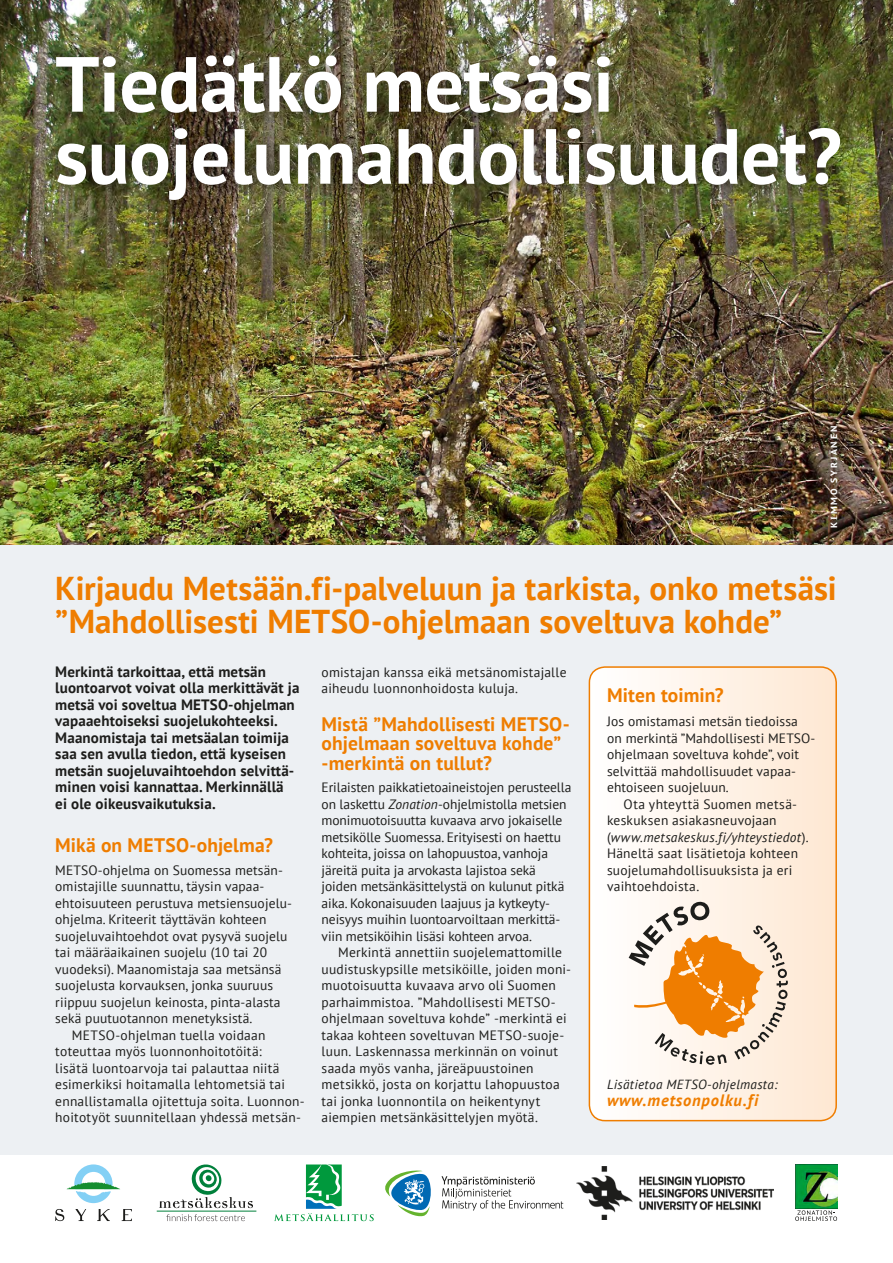
<style>
.page{position:relative;width:893px;height:1263px;background:#fff}
.page>*{position:absolute;margin:0;border:0;box-sizing:border-box;transform-origin:0 0}
.METSO-pääotsikko{font:700 78px/72px "PT Sans";letter-spacing:-.005em;color:#fff}
.METSO-väliotsikko{font:700 33px/33px "PT Sans";color:#ef7d00}
.METSO-väliotsikko-2{font:700 19.5px/19.5px "PT Sans";letter-spacing:.01em;color:#ef7d00}
.Ei_sisenn__leipäteks{font:italic 700 16.5px "PT Sans";letter-spacing:.05em;color:#ef7d00}
.Metso-ingressi{font:700 15px/16.5px "PT Sans";letter-spacing:.01em;color:#1d1d1b}
.Ei_sisenn__leipäteks-2{font:13.5px/16.5px "PT Sans";letter-spacing:.01em;color:#1d1d1b}
.Leipäteksti{font:13.5px/16.5px "PT Sans";letter-spacing:.02em;color:#1d1d1b}
.Ei_sisenn__leipäteks-3{font:italic 13.2px "PT Sans";letter-spacing:.025em;color:#1d1d1b}
.Kuvaaja_Tekijätiedot{font:700 9px "PT Sans Caption";letter-spacing:.215em;color:#fff}
.s1{font-style:italic}
</style>
<div class="page">
<div style="left:0;top:0;width:893px;height:1155px;background:#edf0f3"></div>
<img style="left:0;top:0;width:893px;height:544px">
<svg style="left:589px;top:667px;width:247px;height:454px"></svg>
<div style="left:589px;top:666px;width:248px;height:455px;border:2px solid #ef7d00;border-radius:16px"></div>
<img style="left:822px;top:419px;width:23px;height:116px">
<svg style="left:629px;top:902px;width:159px;height:163px"></svg>
<div style="left:41px;top:41px;width:814px;height:173px;background:#000;opacity:.6"></div>
<hr style="left:157px;top:1211px;width:99px;height:1px;background:#00803b">
<svg style="left:159px;top:1164px;width:94px;height:44px"></svg>
<svg style="left:166px;top:1214px;width:79px;height:7px"></svg>
<svg style="left:274px;top:1164px;width:100px;height:57px"></svg>
<svg style="left:55px;top:1209px;width:9px;height:12px"></svg>
<svg style="left:75px;top:1209px;width:11px;height:12px"></svg>
<svg style="left:97px;top:1209px;width:13px;height:12px"></svg>
<svg style="left:122px;top:1209px;width:10px;height:12px"></svg>
<svg style="left:67px;top:1164px;width:53px;height:39px"></svg>
<svg style="left:385px;top:1170px;width:46px;height:47px"></svg>
<svg style="left:442px;top:1176px;width:121px;height:34px"></svg>
<img style="left:795px;top:1164px;width:43px;height:45px">
<img style="left:576px;top:1166px;width:197px;height:53px">
<svg style="left:795px;top:1210px;width:42px;height:11px"></svg>
<p class="METSO-pääotsikko" style="left:55px;top:47px;width:788px">Tiedätkö metsäsi suojelumahdollisuudet?</p>
<p class="Kuvaaja_Tekijätiedot" style="left:828px;top:528px;width:103px;rotate:-90deg">KIMMO SYRJÄNEN</p>
<p class="METSO-väliotsikko" style="left:55px;top:572px;width:783px">Kirjaudu Metsään.fi-palveluun ja tarkista, onko metsäsi ”Mahdollisesti METSO-ohjelmaan soveltuva kohde”</p>
<p class="Metso-ingressi" style="left:55px;top:663px;width:246px">Merkintä tarkoittaa, että metsän luontoarvot voivat olla merkittävät ja metsä voi soveltua METSO-ohjelman vapaaehtoiseksi suojelukohteeksi.<br>Maanomistaja tai metsäalan toimija saa sen avulla tiedon, että kyseisen metsän suojeluvaihtoehdon selvittä&shy;minen voisi kannattaa. Merkinnällä<br>ei ole oikeusvaikutuksia.</p>
<p class="METSO-väliotsikko-2" style="left:55px;top:835px;width:219px">Mikä on METSO-ohjelma?</p>
<p class="Ei_sisenn__leipäteks-2" style="left:55px;top:861px;width:237px">METSO-ohjelma on Suomessa metsän&shy;omistajille suunnattu, täysin vapaa&shy;ehtoisuuteen perustuva metsiensuojelu&shy;ohjelma. Kriteerit täyttävän kohteen suojeluvaihtoehdot ovat pysyvä suojelu tai määräaikainen suojelu (10 tai 20 vuodeksi). Maanomistaja saa metsänsä suojelusta korvauksen, jonka suuruus riippuu suojelun keinosta, pinta-alasta sekä puutuotannon menetyksistä.</p>
<p class="Leipäteksti" style="left:55px;top:1026px;width:251px;text-indent:16px">METSO-ohjelman tuella voidaan toteuttaa myös luonnonhoitotöitä:<br>lisätä luontoarvoja tai palauttaa niitä esimerkiksi hoitamalla lehtometsiä tai ennallistamalla ojitettuja soita. Luonnon&shy;hoitotyöt suunnitellaan yhdessä metsän-</p>
<p class="Leipäteksti" style="left:322px;top:663px;width:246px">omistajan kanssa eikä metsänomistajalle aiheudu luonnonhoidosta kuluja.</p>
<p class="METSO-väliotsikko-2" style="left:322px;top:714px;width:250px">Mistä ”Mahdollisesti METSO&shy;ohjelmaan soveltuva kohde” -merkintä on tullut?</p>
<p class="Ei_sisenn__leipäteks-2" style="left:322px;top:779px;width:251px">Erilaisten paikkatietoaineistojen perusteella on laskettu <span class="s1">Zonation</span>-ohjelmistolla metsien monimuotoisuutta kuvaava arvo jokaiselle metsikölle Suomessa. Erityisesti on haettu kohteita, joissa on lahopuustoa, vanhoja järeitä puita ja arvokasta lajistoa sekä joiden metsänkäsittelystä on kulunut pitkä aika. Kokonaisuuden laajuus ja kytkeyty&shy;neisyys muihin luontoarvoiltaan merkittä&shy;viin metsiköihin lisäsi kohteen arvoa.</p>
<p class="Leipäteksti" style="left:322px;top:944px;width:251px;text-indent:16px">Merkintä annettiin suojelemattomille uudistuskypsille metsiköille, joiden moni&shy;muotoisuutta kuvaava arvo oli Suomen parhaimmistoa. ”Mahdollisesti METSO&shy;ohjelmaan soveltuva kohde” -merkintä ei takaa kohteen soveltuvan METSO-suoje&shy;luun. Laskennassa merkinnän on voinut saada myös vanha, järeäpuustoinen metsikkö, josta on korjattu lahopuustoa tai jonka luonnontila on heikentynyt aiempien metsänkäsittelyjen myötä.</p>
<p class="METSO-väliotsikko-2" style="left:607px;top:685px;width:118px">Miten toimin?</p>
<p class="Ei_sisenn__leipäteks-2" style="left:607px;top:713px;width:210px">Jos omistamasi metsän tiedoissa on merkintä ”Mahdollisesti METSO&shy;ohjelmaan soveltuva kohde”, voit selvittää mahdollisuudet vapaa&shy;ehtoiseen suojeluun.</p>
<p class="Leipäteksti" style="left:607px;top:795px;width:203px;text-indent:16px">Ota yhteyttä Suomen metsä&shy;keskuksen asiakasneuvojaan (<span class="s1">www.metsakeskus.fi/yhteystiedot</span>).<br>Häneltä saat lisätietoja kohteen suojelumahdollisuuksista ja eri vaihtoehdoista.</p>
<p class="Ei_sisenn__leipäteks-3" style="left:607px;top:1076px;width:172px">Lisätietoa METSO-ohjelmasta:</p>
<p class="Ei_sisenn__leipäteks" style="left:607px;top:1089px;width:153px">www.metsonpolku.fi</p>
</div>
